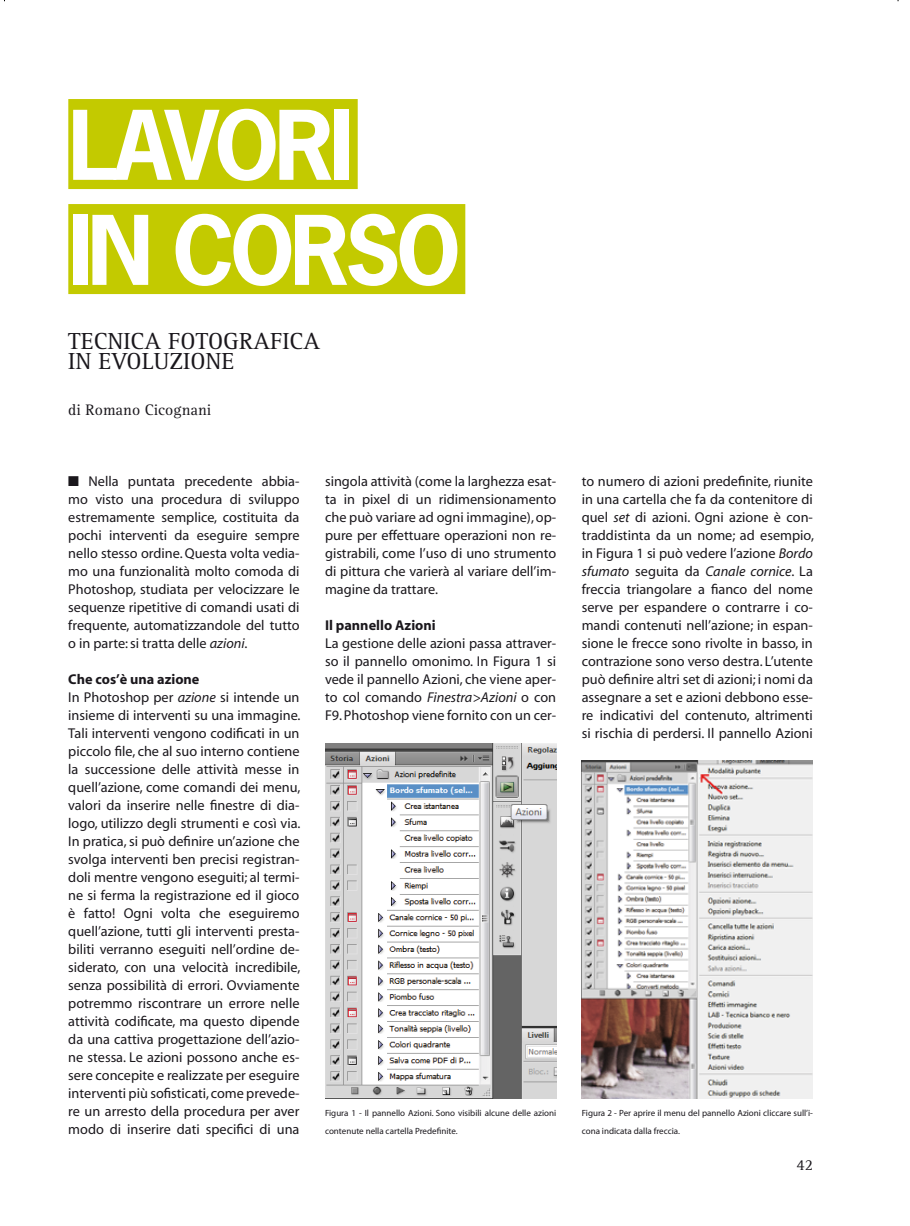
<style>
.page{position:relative;width:910px;height:1226px;background:#fff}
.page>*{position:absolute;margin:0;border:0;box-sizing:border-box;transform-origin:0 0}
.t1{font:700 90px/105px "News Gothic";letter-spacing:-.05em;color:#fff}
.t2{font:24px/19.5px "Rotis Serif";color:#1a171c}
.t3{font:15.75px "Rotis Serif";color:#1a171c}
.t4{font:14.25px/18px "Myriad";color:#1a171c;text-align:justify}
.t5{font:700 14.25px "Myriad";color:#1a171c}
.t6{font:9px/18px "Myriad";color:#1a171c}
.s1{font-style:italic}
.s2{font-weight:700}
</style>
<div class="page">
<div style="left:68px;top:99px;width:289px;height:90px;background:#c3ca00"></div>
<div style="left:68px;top:204px;width:397px;height:90px;background:#c3ca00"></div>
<img style="left:325px;top:744px;width:231px;height:354px">
<img style="left:581px;top:760px;width:231px;height:338px">
<h1 class="t1" style="left:68px;top:101px;width:394px">LAVORI<br>IN CORSO</h1>
<h2 class="t2" style="left:68px;top:334px;width:253px">TECNICA FOTOGRAFICA<br>IN EVOLUZIONE</h2>
<p class="t3" style="left:68px;top:404px;width:144px">di Romano Cicognani</p>
<p class="t4" style="left:68px;top:474px;width:233px;text-indent:20px">Nella puntata precedente abbia&shy;mo visto una procedura di sviluppo estremamente semplice, costituita da pochi interventi da eseguire sempre nello stesso ordine. Questa volta vedia&shy;mo una funzionalità molto comoda di Photoshop, studiata per velocizzare le sequenze ripetitive di comandi usati di frequente, automatizzandole del tutto o in parte: si tratta delle <span class="s1">azioni</span>.</p>
<p class="t4" style="left:68px;top:672px;width:234px;text-align:left"><span class="s2">Che cos’è una azione<br></span>In Photoshop per <span class="s1">azione</span> si intende un insieme di interventi su una immagine.<br>Tali interventi vengono codificati in un piccolo file, che al suo interno contiene la successione delle attività messe in quell’azione, come comandi dei menu, valori da inserire nelle finestre di dia&shy;logo, utilizzo degli strumenti e così via.<br>In pratica, si può definire un’azione che svolga interventi ben precisi registran&shy;doli mentre vengono eseguiti; al termi&shy;ne si ferma la registrazione ed il gioco è fatto! Ogni volta che eseguiremo quell’azione, tutti gli interventi presta&shy;biliti verranno eseguiti nell’ordine de&shy;siderato, con una velocità incredibile, senza possibilità di errori. Ovviamente potremmo riscontrare un errore nelle attività codificate, ma questo dipende da una cattiva progettazione dell’azio&shy;ne stessa. Le azioni possono anche es&shy;sere concepite e realizzate per eseguire interventi più sofisticati, come prevede&shy;re un arresto della procedura per aver modo di inserire dati specifici di una</p>
<p class="t4" style="left:325px;top:474px;width:233px">singola attività (come la larghezza esat&shy;ta in pixel di un ridimensionamento che può variare ad ogni immagine), op&shy;pure per effettuare operazioni non re&shy;gistrabili, come l’uso di uno strumento di pittura che varierà al variare dell’im&shy;magine da trattare.</p>
<p class="t5" style="left:325px;top:620px;width:112px">Il pannello Azioni</p>
<p class="t4" style="left:325px;top:635px;width:233px">La gestione delle azioni passa attraver&shy;so il pannello omonimo. In Figura 1 si vede il pannello Azioni, che viene aper&shy;to col comando <span class="s1">Finestra&gt;Azioni</span> o con F9. Photoshop viene fornito con un cer-</p>
<p class="t4" style="left:581px;top:473px;width:234px">to numero di azioni predefinite, riunite in una cartella che fa da contenitore di quel <span class="s1">set</span> di azioni. Ogni azione è con&shy;traddistinta da un nome; ad esempio, in Figura 1 si può vedere l’azione <span class="s1">Bordo sfumato</span> seguita da <span class="s1">Canale cornice</span>. La freccia triangolare a fianco del nome serve per espandere o contrarre i co&shy;mandi contenuti nell’azione; in espan&shy;sione le frecce sono rivolte in basso, in contrazione sono verso destra. L’utente può definire altri set di azioni; i nomi da assegnare a set e azioni debbono esse&shy;re indicativi del contenuto, altrimenti si rischia di perdersi. Il pannello Azioni</p>
<p class="t6" style="left:325px;top:1105px;width:233px">Figura 1 - Il pannello Azioni. Sono visibili alcune delle azioni contenute nella cartella Predefinite.</p>
<p class="t6" style="left:581px;top:1105px;width:233px">Figura 2 - Per aprire il menu del pannello Azioni cliccare sull’i&shy;cona indicata dalla freccia.</p>
<p class="t3" style="left:796px;top:1159px;width:18px">42</p>
</div>
